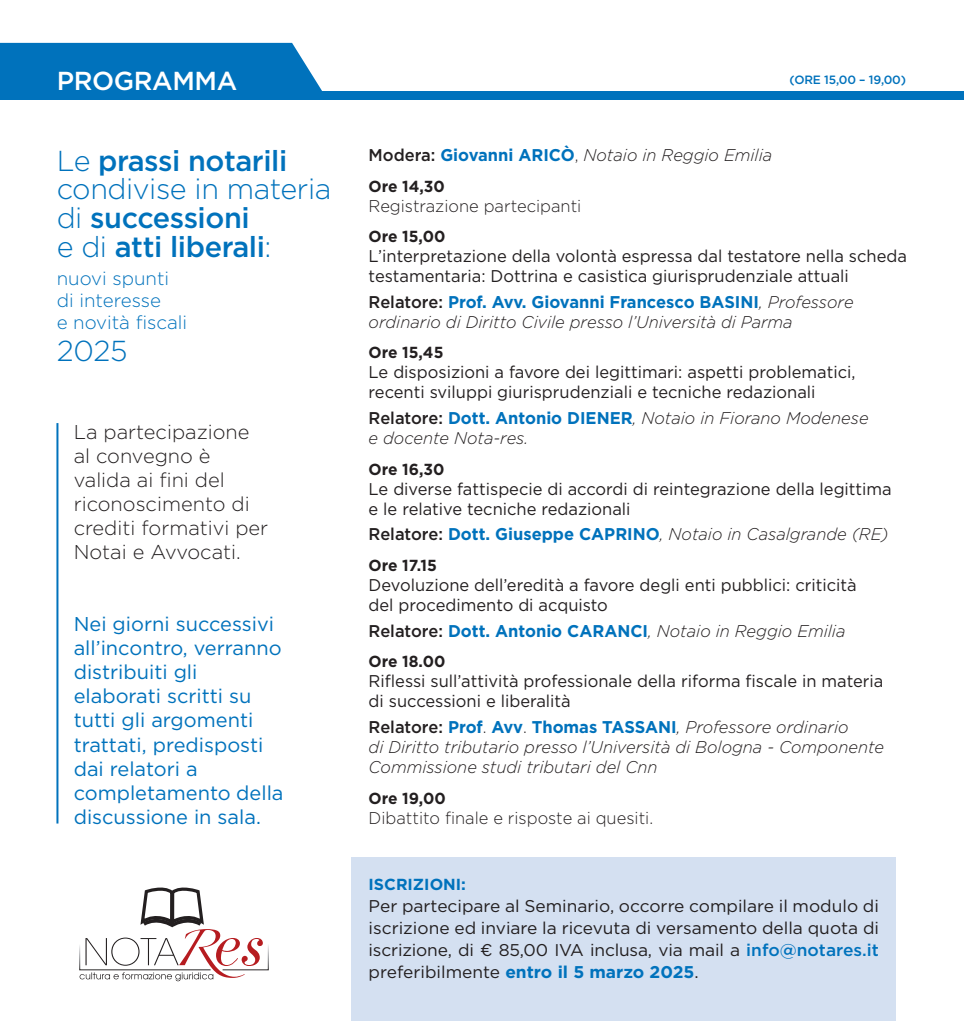
<style>
.page{position:relative;width:964px;height:1021px;background:#fff}
.page>*{position:absolute;margin:0;border:0;box-sizing:border-box;transform-origin:0 0}
.t1{font:500 28.8px/28.8px "Gotham";letter-spacing:-.015em;color:#0072bc}
.t2{font:300 28.8px "Gotham";color:#0072bc}
.t3{font:500 26px "Gotham";letter-spacing:-.015em;color:#fff}
.t4{font:20px/24px "Gotham";color:#0072bc}
.t5{font:300 20px/24px "Gotham";color:#231f20}
.t6{font:300 18.8px/21.6px "Gotham";color:#0072bc}
.t7{font:17px/20px "Gotham";color:#231f20}
.t8{font:italic 300 17px/20px "Gotham";color:#231f20}
.t9{font:300 17px "Gotham";color:#231f20}
.t10{font:700 16px "Gotham";color:#231f20}
.t11{font:700 16px "Gotham";color:#0072bc}
.t12{font:500 12px "Gotham";letter-spacing:-.015em;color:#0072bc}
.s1{font-weight:300}
.s2{font-weight:500;font-style:normal}
.s3{font-weight:700;font-style:normal;color:#0072bc}
.s4{font-style:normal}
.s5{font-weight:500;color:#0072bc}
.s6{font-weight:700;color:#0072bc}
</style>
<div class="page">
<div style="left:351px;top:857px;width:545px;height:163px;background:#d4e0f1"></div>
<div style="left:0;top:91px;width:964px;height:9px;background:#0072bc"></div>
<div style="left:0;top:43px;width:322px;height:48px;background:#0072bc"></div>
<hr style="left:56px;top:423px;width:2px;height:400px;background:#0072bc">
<svg style="left:79px;top:887px;width:190px;height:94px"></svg>
<h2 class="t3" style="left:57px;top:64px;width:182px">PROGRAMMA</h2>
<h1 class="t1" style="left:57px;top:146px;width:276px"><span class="s1">Le</span> prassi notarili <span class="s1">condivise in materia di</span> successioni<br><span class="s1">e di</span> atti liberali<span class="s1">:</span></h1>
<p class="t6" style="left:57px;top:267px;width:132px">nuovi spunti di interesse<br>e novità fiscali</p>
<h1 class="t2" style="left:57px;top:332px;width:72px">2025</h1>
<p class="t5" style="left:74px;top:420px;width:196px">La partecipazione al convegno è valida ai fini del riconoscimento di crediti formativi per<br>Notai e Avvocati.</p>
<p class="t4" style="left:74px;top:612px;width:211px">Nei giorni successivi all’incontro, verranno distribuiti gli elaborati scritti su tutti gli argomenti trattati, predisposti dai relatori a completamento della discussione in sala.</p>
<p class="t12" style="left:789px;top:71px;width:118px">(ORE 15,00 – 19,00)</p>
<p class="t8" style="left:368px;top:145px;width:405px"><span class="s2">Modera:</span> <span class="s3">Giovanni ARICÒ</span><span class="s4">,</span> Notaio in Reggio Emilia</p>
<p class="t10" style="left:369px;top:175px;width:78px">Ore 14,30</p>
<p class="t9" style="left:369px;top:195px;width:214px">Registrazione partecipanti</p>
<p class="t10" style="left:369px;top:226px;width:78px">Ore 15,00</p>
<p class="t7" style="left:369px;top:246px;width:540px">L’interpretazione della volontà espressa dal testatore nella scheda testamentaria: Dottrina e casistica giurisprudenziale attuali</p>
<p class="t8" style="left:369px;top:291px;width:486px"><span class="s2">Relatore:</span> <span class="s3">Prof. Avv. Giovanni Francesco BASINI</span>, Professore ordinario di Diritto Civile presso l’Università di Parma</p>
<p class="t10" style="left:369px;top:342px;width:76px">Ore 15,45</p>
<p class="t7" style="left:369px;top:362px;width:488px">Le disposizioni a favore dei legittimari: aspetti problematici, recenti sviluppi giurisprudenziali e tecniche redazionali</p>
<p class="t8" style="left:369px;top:407px;width:501px"><span class="s2">Relatore:</span> <span class="s3">Dott. Antonio DIENER</span>, Notaio in Fiorano Modenese e docente Nota-res.</p>
<p class="t10" style="left:369px;top:458px;width:77px">Ore 16,30</p>
<p class="t7" style="left:369px;top:478px;width:525px">Le diverse fattispecie di accordi di reintegrazione della legittima e le relative tecniche redazionali</p>
<p class="t8" style="left:369px;top:524px;width:521px"><span class="s2">Relatore:</span> <span class="s3">Dott. Giuseppe CAPRINO</span>, Notaio in Casalgrande (RE)</p>
<p class="t10" style="left:369px;top:554px;width:70px">Ore 17.15</p>
<p class="t7" style="left:369px;top:574px;width:490px">Devoluzione dell’eredità a favore degli enti pubblici: criticità del procedimento di acquisto</p>
<p class="t8" style="left:369px;top:620px;width:478px"><span class="s2">Relatore:</span> <span class="s3">Dott. Antonio CARANCI</span>, Notaio in Reggio Emilia</p>
<p class="t10" style="left:369px;top:651px;width:78px">Ore 18.00</p>
<p class="t7" style="left:369px;top:671px;width:516px">Riflessi sull’attività professionale della riforma fiscale in materia di successioni e liberalità</p>
<p class="t8" style="left:369px;top:716px;width:517px"><span class="s2">Relatore:</span> <span class="s3">Prof</span><span class="s4">.</span> <span class="s3">Avv</span><span class="s4">.</span> <span class="s3">Thomas TASSANI</span>, Professore ordinario<br>di Diritto tributario presso l’Università di Bologna - Componente<br>Commissione studi tributari del Cnn</p>
<p class="t10" style="left:369px;top:787px;width:79px">Ore 19,00</p>
<p class="t9" style="left:369px;top:806px;width:286px">Dibattito finale e risposte ai quesiti.</p>
<p class="t11" style="left:369px;top:874px;width:99px">ISCRIZIONI:</p>
<p class="t7" style="left:369px;top:895px;width:512px;line-height:22px;text-align:justify">Per partecipare al Seminario, occorre compilare il modulo di iscrizione ed inviare la ricevuta di versamento della quota di iscrizione, di € 85,00 IVA inclusa, via mail a <span class="s5">info@notares.it </span>preferibilmente <span class="s6">entro il 5 marzo 2025</span>.</p>
</div>
